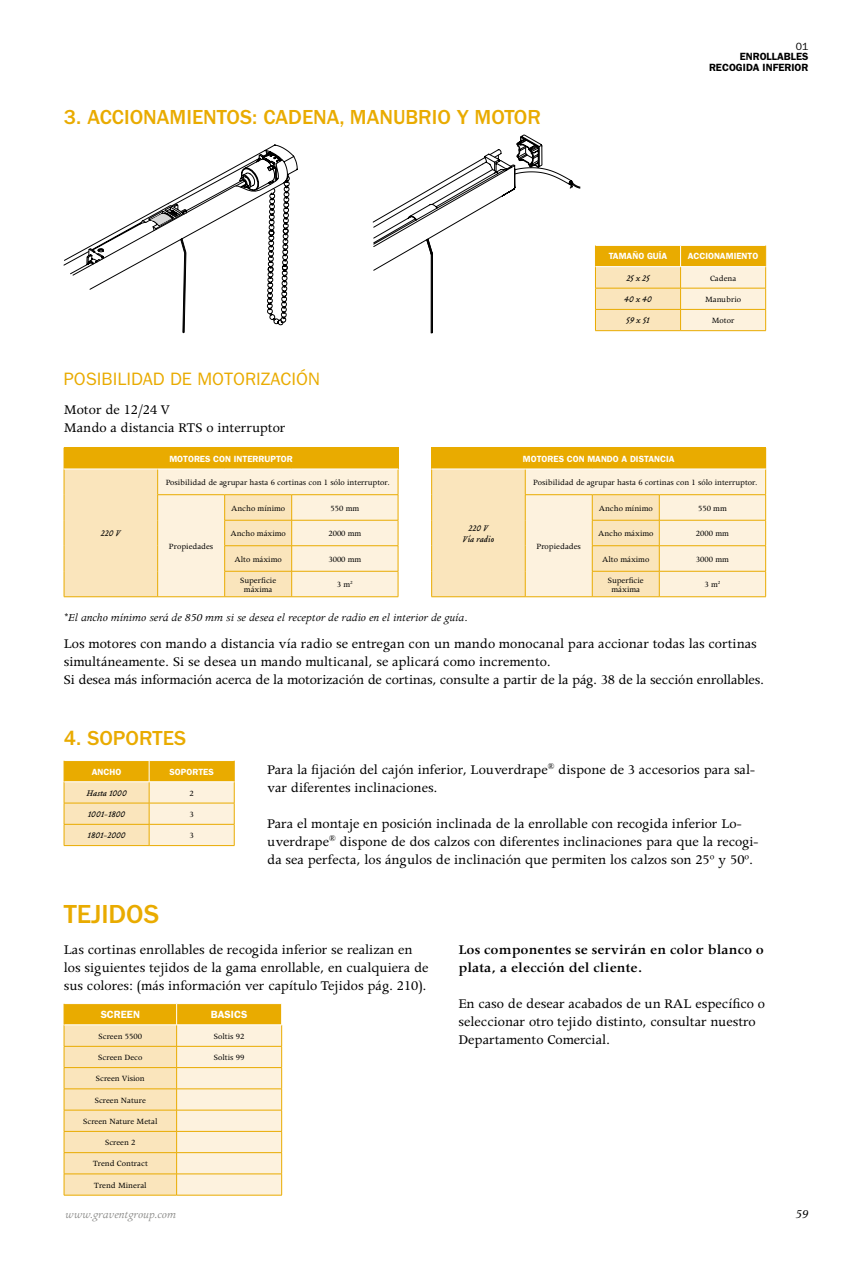
<style>
.page{position:relative;width:851px;height:1263px;background:#fff}
.page>*{position:absolute;margin:0;border:0;box-sizing:border-box;transform-origin:0 0}
.t1{font:500 27px "Franklin Gothic LT";color:#e9ab00}
.t2{font:500 21px "Franklin Gothic LT";color:#e9ab00}
.t3{font:18px "Franklin Gothic LT";color:#e9ab00}
.t4{font:15px/18px "Apollo";color:#000}
.t5{font:600 15px/18px "Apollo";color:#000}
.t6{font:italic 13.5px "Apollo";color:#000}
.t7{font:italic 12px "Apollo";color:#000}
.t8{font:italic 12px "Apollo";color:#8d8d8b}
.t9{font:600 10.5px/10.5px "Franklin Gothic LT";color:#000;text-align:right}
.t10{font:600 10.5px "Franklin Gothic LT";color:#fff}
.t11{font:10.5px "Franklin Gothic LT";color:#000}
.t12{font:9px/9px "Apollo";color:#000;text-align:center}
.t13{font:600 9px "Franklin Gothic LT";color:#fff}
.t14{font:italic 9px/10.8px "Tribute";color:#000;text-align:center}
</style>
<div class="page">
<hr style="left:64px;top:447px;width:94px;height:1px;background:#e9ab00">
<hr style="left:158px;top:447px;width:67px;height:1px;background:#e9ab00">
<hr style="left:225px;top:447px;width:66px;height:1px;background:#e9ab00">
<hr style="left:291px;top:447px;width:107px;height:1px;background:#e9ab00">
<svg style="left:64px;top:448px;width:335px;height:149px;background:#f8e1ac"></svg>
<hr style="left:64px;top:469px;width:94px;height:1px;background:#fff">
<hr style="left:158px;top:469px;width:67px;height:1px;background:#fff">
<hr style="left:225px;top:469px;width:66px;height:1px;background:#fff">
<hr style="left:291px;top:469px;width:107px;height:1px;background:#fff">
<hr style="left:431px;top:447px;width:94px;height:1px;background:#e9ab00">
<hr style="left:525px;top:447px;width:67px;height:1px;background:#e9ab00">
<hr style="left:592px;top:447px;width:67px;height:1px;background:#e9ab00">
<hr style="left:659px;top:447px;width:106px;height:1px;background:#e9ab00">
<svg style="left:431px;top:448px;width:335px;height:149px;background:#f8e1ab"></svg>
<hr style="left:431px;top:469px;width:94px;height:1px;background:#fff">
<hr style="left:525px;top:469px;width:67px;height:1px;background:#fff">
<hr style="left:592px;top:469px;width:67px;height:1px;background:#fff">
<hr style="left:659px;top:469px;width:106px;height:1px;background:#fff">
<hr style="left:64px;top:845px;width:85px;height:1px;background:#e9ab00">
<hr style="left:149px;top:845px;width:85px;height:1px;background:#e9ab00">
<svg style="left:64px;top:760px;width:171px;height:85px;background:#f6da96"></svg>
<svg style="left:64px;top:145px;width:233px;height:188px"></svg>
<svg style="left:595px;top:245px;width:171px;height:86px;background:#f6d994"></svg>
<hr style="left:64px;top:1195px;width:113px;height:1px;background:#e9ab00">
<hr style="left:177px;top:1195px;width:105px;height:1px;background:#e9ab00">
<svg style="left:64px;top:1003px;width:218px;height:192px;background:#f8e1ad"></svg>
<svg style="left:373px;top:135px;width:207px;height:198px"></svg>
<h2 class="t2" style="left:64px;top:105px;width:49px">3. ACCIONA</h2>
<h2 class="t2" style="left:169px;top:105px;width:29px">MIENTOS</h2>
<h2 class="t2" style="left:252px;top:105px;width:25px">: CADENA</h2>
<h2 class="t2" style="left:339px;top:105px;width:41px">, MANU</h2>
<h2 class="t2" style="left:405px;top:105px;width:24px">BRIO</h2>
<h2 class="t2" style="left:457px;top:105px;width:48px">Y MOTOR</h2>
<p class="t11" style="left:795px;top:40px;width:14px">01</p>
<p class="t9" style="left:709px;top:52px;width:101px">ENROLLABLES<br>RECOGIDA IN FERIOR</p>
<p class="t13" style="left:608px;top:251px;width:60px">TAMAÑO GUÍA</p>
<p class="t13" style="left:687px;top:251px;width:72px">ACCIONAMIENTO</p>
<p class="t14" style="left:626px;top:273px;width:25px">25 x 25</p>
<p class="t12" style="left:710px;top:274px;width:28px">Cadena</p>
<p class="t14" style="left:624px;top:294px;width:29px">40 x 40</p>
<p class="t12" style="left:705px;top:295px;width:38px">Manubrio</p>
<p class="t14" style="left:626px;top:315px;width:25px">59 x 51</p>
<p class="t12" style="left:711px;top:316px;width:24px">Motor</p>
<p class="t3" style="left:64px;top:368px;width:59px">POSI BILIDAD</p>
<p class="t3" style="left:170px;top:368px;width:39px">DE MOTORI</p>
<p class="t3" style="left:261px;top:368px;width:21px">ZACIÓN</p>
<p class="t4" style="left:64px;top:401px;width:223px">Motor de 12/24 V<br>Mando a distancia RTS o interruptor</p>
<p class="t13" style="left:169px;top:453px;width:125px">MOTORES CON INTERRUPTOR</p>
<p class="t14" style="left:101px;top:528px;width:21px">220 V</p>
<p class="t12" style="left:166px;top:478px;width:226px">Posibilidad de agrupar hasta 6 cortinas con 1 sólo interruptor.</p>
<p class="t12" style="left:169px;top:542px;width:46px">Propiedades</p>
<p class="t12" style="left:231px;top:504px;width:56px">Ancho mínimo</p>
<p class="t12" style="left:330px;top:504px;width:30px">550 mm</p>
<p class="t12" style="left:230px;top:529px;width:57px">Ancho máximo</p>
<p class="t12" style="left:328px;top:529px;width:34px">2000 mm</p>
<p class="t12" style="left:234px;top:555px;width:49px">Alto máximo</p>
<p class="t12" style="left:328px;top:555px;width:34px">3000 mm</p>
<p class="t12" style="left:240px;top:576px;width:37px">Superficie máxima</p>
<p class="t12" style="left:337px;top:580px;width:17px">3 m<sup>2</sup></p>
<p class="t14" style="left:462px;top:523px;width:33px">220 V<br>Vía radio</p>
<p class="t7" style="left:64px;top:611px;width:405px">*El ancho mínimo será de 850 mm si se desea el receptor de radio en el interior de guía.</p>
<p class="t13" style="left:522px;top:453px;width:153px">MOTORES CON MANDO A DISTANCIA</p>
<p class="t12" style="left:533px;top:478px;width:226px">Posibilidad de agrupar hasta 6 cortinas con 1 sólo interruptor.</p>
<p class="t12" style="left:536px;top:542px;width:46px">Propiedades</p>
<p class="t12" style="left:598px;top:504px;width:56px">Ancho mínimo</p>
<p class="t12" style="left:698px;top:504px;width:30px">550 mm</p>
<p class="t12" style="left:598px;top:529px;width:57px">Ancho máximo</p>
<p class="t12" style="left:695px;top:529px;width:34px">2000 mm</p>
<p class="t12" style="left:602px;top:555px;width:49px">Alto máximo</p>
<p class="t12" style="left:695px;top:555px;width:34px">3000 mm</p>
<p class="t12" style="left:607px;top:576px;width:37px">Superficie máxima</p>
<p class="t12" style="left:704px;top:580px;width:17px">3 m<sup>2</sup></p>
<p class="t4" style="left:64px;top:635px;width:701px">Los motores con mando a distancia vía radio se entregan con un mando monocanal para accionar todas las cortinas simultáneamente. Si se desea un mando multicanal, se aplicará como incremento.<br>Si desea más información acerca de la motorización de cortinas, consulte a partir de la pág. 38 de la sección enrollables.</p>
<h2 class="t2" style="left:64px;top:726px;width:49px">4. SOPORTES</h2>
<p class="t13" style="left:92px;top:766px;width:31px">ANCHO</p>
<p class="t13" style="left:169px;top:766px;width:46px">SOPORTES</p>
<p class="t14" style="left:86px;top:787px;width:42px">Hasta 1000</p>
<p class="t12" style="left:189px;top:789px;width:6px">2</p>
<p class="t14" style="left:88px;top:809px;width:39px">1001-1800</p>
<p class="t12" style="left:189px;top:810px;width:6px">3</p>
<p class="t14" style="left:88px;top:830px;width:39px">1801-2000</p>
<p class="t12" style="left:189px;top:831px;width:6px">3</p>
<h1 class="t1" style="left:64px;top:898px;width:53px">TEJIDOS</h1>
<p class="t4" style="left:267px;top:761px;width:489px">Para la fijación del cajón inferior, Louverdrape<sup>®</sup> dispone de 3 accesorios para sal&shy;var diferentes inclinaciones.</p>
<p class="t4" style="left:267px;top:815px;width:492px">Para el montaje en posición inclinada de la enrollable con recogida inferior Lo&shy;uverdrape<sup>®</sup> dispone de dos calzos con diferentes inclinaciones para que la recogi&shy;da sea perfecta, los ángulos de inclinación que permiten los calzos son 25º y 50º.</p>
<p class="t4" style="left:64px;top:941px;width:366px">Las cortinas enrollables de recogida inferior se realizan en los siguientes tejidos de la gama enrollable, en cualquiera de sus colores: (más información ver capítulo Tejidos pág. 210).</p>
<p class="t5" style="left:458px;top:941px;width:307px">Los componentes se servirán en color blanco o plata, a elección del cliente.</p>
<p class="t4" style="left:458px;top:995px;width:308px">En caso de desear acabados de un RAL específico o seleccionar otro tejido distinto, consultar nuestro<br>Departamento Comercial.</p>
<p class="t10" style="left:101px;top:1008px;width:39px">SCREEN</p>
<p class="t10" style="left:211px;top:1008px;width:38px">BASICS</p>
<p class="t12" style="left:99px;top:1032px;width:45px">Screen 5500</p>
<p class="t12" style="left:214px;top:1032px;width:32px">Soltis 92</p>
<p class="t12" style="left:98px;top:1053px;width:45px">Screen Deco</p>
<p class="t12" style="left:214px;top:1053px;width:32px">Soltis 99</p>
<p class="t12" style="left:96px;top:1074px;width:50px">Screen Vision</p>
<p class="t12" style="left:95px;top:1096px;width:53px">Screen Nature</p>
<p class="t12" style="left:83px;top:1117px;width:76px">Screen Nature Metal</p>
<p class="t12" style="left:105px;top:1138px;width:32px">Screen 2</p>
<p class="t12" style="left:93px;top:1159px;width:57px">Trend Contract</p>
<p class="t12" style="left:94px;top:1181px;width:54px">Trend Mineral</p>
<p class="t8" style="left:65px;top:1208px;width:112px">www.graventgroup.com</p>
<p class="t6" style="left:795px;top:1207px;width:14px">59</p>
</div>
